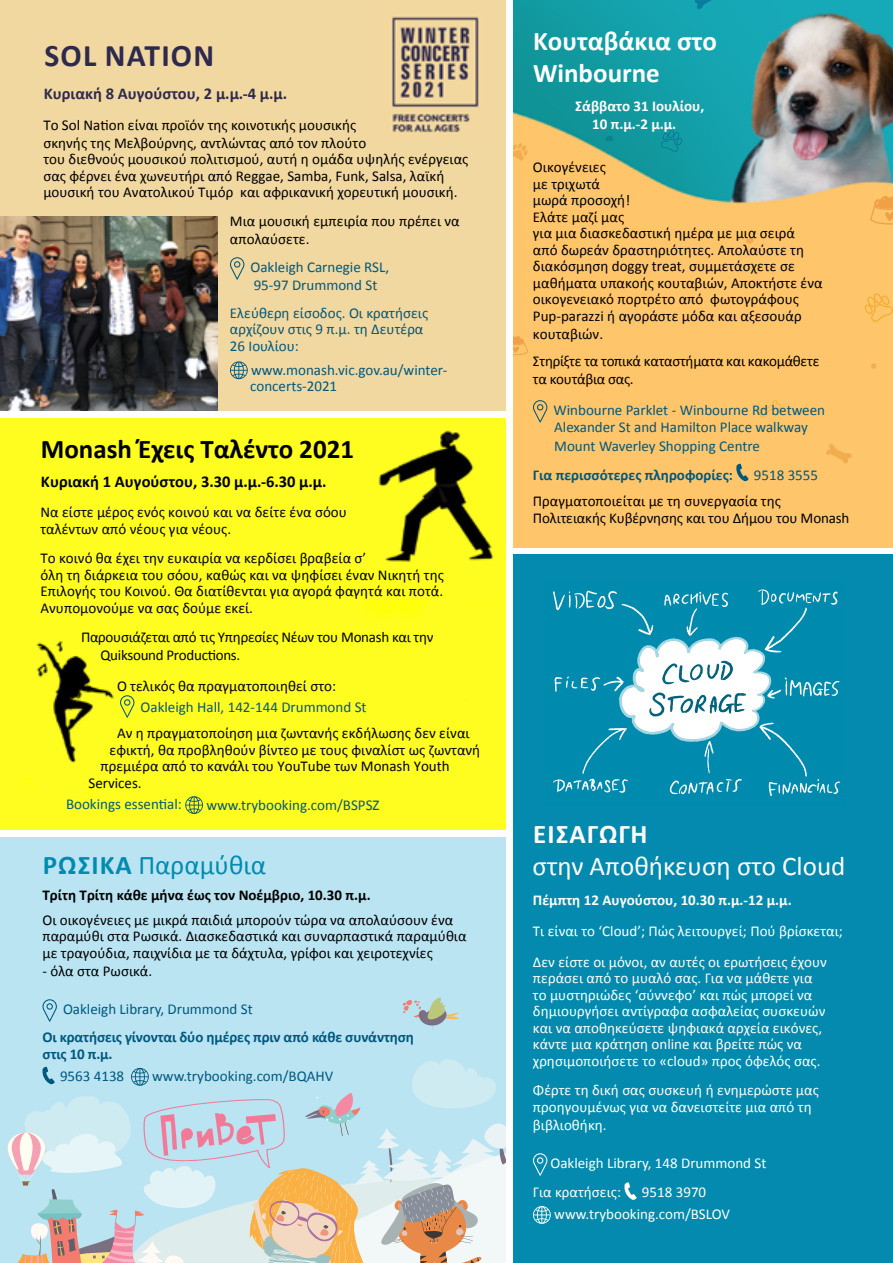
<style>
.page{position:relative;width:893px;height:1263px;background:#fff}
.page>*{position:absolute;margin:0;border:0;box-sizing:border-box;transform-origin:0 0}
.t1{font:700 31.5px "Calibri";letter-spacing:.04em;color:#2e2a4d}
.t2{font:27px "Calibri";color:#fff}
.t3{font:700 27px "Calibri";color:#000}
.t4{font:700 27px/32.4px "Calibri";color:#fff}
.t5{font:27px "Calibri";color:#008bb0}
.t6{font:700 27px "Calibri";letter-spacing:.04em;color:#fff}
.t7{font:700 16.5px "Calibri";color:#000}
.t8{font:700 16.5px "Calibri";color:#2e2a4d}
.t9{font:15px/16.5px "Calibri";color:#000}
.t10{font:15px/16.5px "Calibri";color:#fff}
.t11{font:15px/16.5px "Calibri";color:#00587e}
.t12{font:15px/27.8px "Calibri";letter-spacing:-.02em;color:#000}
.t13{font:700 15px/16.5px "Calibri";letter-spacing:-.01em;color:#00587e}
.t14{font:700 15px/18px "Calibri";color:#fff}
.t15{font:700 15px "Calibri";color:#000}
.s1{font-weight:700}
</style>
<div class="page">
<div style="left:0;top:418px;width:506px;height:411px;background:#fffd1f"></div>
<div style="left:0;top:0;width:506px;height:410px;background:#f1d8a0"></div>
<img style="left:513px;top:0;width:380px;height:547px">
<svg style="left:513px;top:336px;width:15px;height:19px"></svg>
<svg style="left:870px;top:196px;width:23px;height:29px"></svg>
<svg style="left:695px;top:0;width:25px;height:9px"></svg>
<svg style="left:661px;top:130px;width:21px;height:22px"></svg>
<svg style="left:865px;top:293px;width:28px;height:29px"></svg>
<svg style="left:758px;top:400px;width:23px;height:18px"></svg>
<svg style="left:513px;top:143px;width:15px;height:18px"></svg>
<svg style="left:871px;top:364px;width:5px;height:5px"></svg>
<svg style="left:568px;top:407px;width:4px;height:5px"></svg>
<svg style="left:606px;top:136px;width:7px;height:5px"></svg>
<svg style="left:746px;top:237px;width:8px;height:6px"></svg>
<svg style="left:826px;top:444px;width:26px;height:19px"></svg>
<div style="left:513px;top:555px;width:380px;height:708px;background:#038aae"></div>
<svg style="left:533px;top:400px;width:14px;height:23px"></svg>
<svg style="left:735px;top:463px;width:14px;height:19px"></svg>
<div style="left:0;top:837px;width:506px;height:426px;background:#bae4f2"></div>
<svg style="left:403px;top:997px;width:56px;height:32px"></svg>
<svg style="left:553px;top:589px;width:287px;height:207px"></svg>
<svg style="left:42px;top:999px;width:15px;height:23px"></svg>
<svg style="left:7px;top:1059px;width:499px;height:204px"></svg>
<svg style="left:533px;top:1153px;width:14px;height:23px"></svg>
<svg style="left:624px;top:1182px;width:13px;height:18px"></svg>
<svg style="left:533px;top:1206px;width:18px;height:18px"></svg>
<svg style="left:230px;top:257px;width:14px;height:23px"></svg>
<svg style="left:230px;top:361px;width:18px;height:18px"></svg>
<img style="left:0;top:216px;width:217px;height:195px">
<img style="left:392px;top:16px;width:87px;height:117px">
<svg style="left:120px;top:695px;width:14px;height:23px"></svg>
<svg style="left:185px;top:796px;width:18px;height:18px"></svg>
<h1 class="t1" style="left:44px;top:36px;width:171px">SOL NATION</h1>
<p class="t8" style="left:44px;top:83px;width:245px">Κυριακή 8 Αυγούστου, 2 μ.μ.-4 μ.μ.</p>
<p class="t9" style="left:43px;top:116px;width:324px;line-height:18px">Το Sol Nation είναι προϊόν της κοινοτικής μουσικής σκηνής της Μελβούρνης, αντλώντας από τον πλούτο</p>
<p class="t9" style="left:43px;top:151px;width:426px">του διεθνούς μουσικού πολιτισμού, αυτή η ομάδα υψηλής ενέργειας σας φέρνει ένα χωνευτήρι από Reggae, Samba, Funk, Salsa, λαϊκή μουσική του Ανατολικού Τιμόρ και αφρικανική χορευτική μουσική.</p>
<p class="t9" style="left:230px;top:212px;width:231px;line-height:18px">Μια μουσική εμπειρία που πρέπει να απολαύσετε.</p>
<p class="t11" style="left:250px;top:258px;width:140px;line-height:17.5px">Oakleigh Carnegie RSL,<br>95-97 Drummond St</p>
<p class="t11" style="left:230px;top:304px;width:200px">Ελεύθερη είσοδος. Οι κρατήσεις αρχίζουν στις 9 π.μ. τη Δευτέρα<br>26 Ιουλίου:</p>
<p class="t11" style="left:250px;top:362px;width:198px;line-height:16px">www.monash.vic.gov.au/winter&shy;concerts-2021</p>
<h2 class="t3" style="left:41px;top:432px;width:315px">Monash Έχεις Ταλέντο 2021</h2>
<p class="t7" style="left:41px;top:471px;width:287px">Κυριακή 1 Αυγούστου, 3.30 μ.μ.-6.30 μ.μ.</p>
<p class="t9" style="left:40px;top:504px;width:308px">Να είστε μέρος ενός κοινού και να δείτε ένα σόου ταλέντων από νέους για νέους.</p>
<p class="t9" style="left:40px;top:550px;width:405px">Το κοινό θα έχει την ευκαιρία να κερδίσει βραβεία σ’<br>όλη τη διάρκεια του σόου, καθώς και να ψηφίσει έναν Νικητή της Επιλογής του Κοινού. Θα διατίθενται για αγορά φαγητά και ποτά.<br>Ανυπομονούμε να σας δούμε εκεί.</p>
<p class="t12" style="left:100px;top:628px;width:335px;line-height:18px;text-indent:-20px">Παρουσιάζεται από τις Υπηρεσίες Νέων του Monash και την<br>Quiksound Productions.</p>
<p class="t9" style="left:117px;top:677px;width:221px">Ο τελικός θα πραγματοποιηθεί στο:</p>
<p class="t11" style="left:141px;top:698px;width:228px">Oakleigh Hall, 142-144 Drummond St</p>
<p class="t9" style="left:117px;top:725px;width:354px">Αν η πραγματοποίηση μια ζωντανής εκδήλωσης δεν είναι</p>
<p class="t9" style="left:109px;top:741px;width:372px">εφικτή, θα προβληθούν βίντεο με τους φιναλίστ ως ζωντανή</p>
<p class="t9" style="left:100px;top:758px;width:351px">πρεμιέρα από το κανάλι του YouTube των Monash Youth</p>
<p class="t9" style="left:88px;top:774px;width:55px">Services.</p>
<p class="t11" style="left:66px;top:796px;width:117px">Bookings essential:</p>
<p class="t11" style="left:206px;top:796px;width:175px">www.trybooking.com/BSPSZ</p>
<h2 class="t5" style="left:43px;top:848px;width:225px"><span class="s1">ΡΩΣΙΚΑ</span> Παραμύθια</h2>
<p class="t15" style="left:42px;top:885px;width:330px">Τρίτη Τρίτη κάθε μήνα έως τον Νοέμβριο, 10.30 π.μ.</p>
<p class="t9" style="left:42px;top:911px;width:426px">Οι οικογένειες με μικρά παιδιά μπορούν τώρα να απολαύσουν ένα παραμύθι στα Ρωσικά. Διασκεδαστικά και συναρπαστικά παραμύθια με τραγούδια, παιχνίδια με τα δάχτυλα, γρίφοι και χειροτεχνίες</p>
<p class="t9" style="left:42px;top:962px;width:111px">- όλα στα Ρωσικά.</p>
<p class="t11" style="left:63px;top:1001px;width:191px">Oakleigh Library, Drummond St</p>
<p class="t13" style="left:42px;top:1029px;width:373px">Οι κρατήσεις γίνονται δύο ημέρες πριν από κάθε συνάντηση στις 10 π.μ.</p>
<p class="t11" style="left:60px;top:1068px;width:66px">9563 4138</p>
<p class="t11" style="left:152px;top:1068px;width:183px">www.trybooking.com/BQAHV</p>
<h2 class="t4" style="left:533px;top:25px;width:185px">Κουταβάκια στο<br>Winbourne</h2>
<p class="t14" style="left:592px;top:97px;width:114px;text-indent:-17px">Σάββατο 31 Ιουλίου,<br>10 π.μ.-2 μ.μ.</p>
<p class="t9" style="left:533px;top:159px;width:291px">Οικογένειες<br>με τριχωτά<br>μωρά προσοχή!<br>Ελάτε μαζί μας<br>για μια διασκεδαστική ημέρα με μια σειρά από δωρεάν δραστηριότητες. Απολαύστε τη διακόσμηση doggy treat, συμμετάσχετε σε μαθήματα υπακοής κουταβιών, Αποκτήστε ένα οικογενειακό πορτρέτο από φωτογράφους<br>Pup-parazzi ή αγοράστε μόδα και αξεσουάρ</p>
<p class="t12" style="left:533px;top:320px;width:288px">κουταβιών.<br>Στηρίξτε τα τοπικά καταστήματα και κακομάθετε</p>
<p class="t12" style="left:533px;top:365px;width:102px">τα κουτάβια σας.</p>
<p class="t11" style="left:553px;top:402px;width:273px">Winbourne Parklet - Winbourne Rd between<br>Alexander St and Hamilton Place walkway</p>
<p class="t11" style="left:554px;top:438px;width:207px">Mount Waverley Shopping Centre</p>
<p class="t13" style="left:533px;top:466px;width:201px">Για περισσότερες πληροφορίες:</p>
<p class="t11" style="left:754px;top:466px;width:66px">9518 3555</p>
<p class="t9" style="left:533px;top:493px;width:318px">Πραγματοποιείται με τη συνεργασία της<br>Πολιτειακής Κυβέρνησης και του Δήμου του Monash</p>
<h2 class="t6" style="left:533px;top:817px;width:116px">ΕΙΣΑΓΩΓΗ</h2>
<h2 class="t2" style="left:532px;top:849px;width:314px">στην Αποθήκευση στο Cloud</h2>
<p class="t14" style="left:533px;top:891px;width:260px">Πέμπτη 12 Αυγούστου, 10.30 π.μ.-12 μ.μ.</p>
<p class="t10" style="left:533px;top:916px;width:311px;line-height:30.8px">Τι είναι το ‘Cloud’; Πώς λειτουργεί; Πού βρίσκεται;<br>Δεν είστε οι μόνοι, αν αυτές οι ερωτήσεις έχουν</p>
<p class="t10" style="left:533px;top:970px;width:294px">περάσει από το μυαλό σας. Για να μάθετε για το μυστηριώδες ‘σύννεφο’ και πώς μπορεί να δημιουργήσει αντίγραφα ασφαλείας συσκευών και να αποθηκεύσετε ψηφιακά αρχεία εικόνες, κάντε μια κράτηση online και βρείτε πώς να χρησιμοποιήσετε το «cloud» προς όφελός σας.</p>
<p class="t10" style="left:533px;top:1082px;width:287px">Φέρτε τη δική σας συσκευή ή ενημερώστε μας προηγουμένως για να δανειστείτε μια από τη</p>
<p class="t10" style="left:533px;top:1116px;width:75px">βιβλιοθήκη.</p>
<p class="t10" style="left:533px;top:1149px;width:235px;line-height:28.7px;text-indent:17px">Oakleigh Library, 148 Drummond St<br>Για κρατήσεις:</p>
<p class="t10" style="left:554px;top:1181px;width:177px;line-height:22.5px;text-indent:88px">9518 3970 www.trybooking.com/BSLOV</p>
</div>
